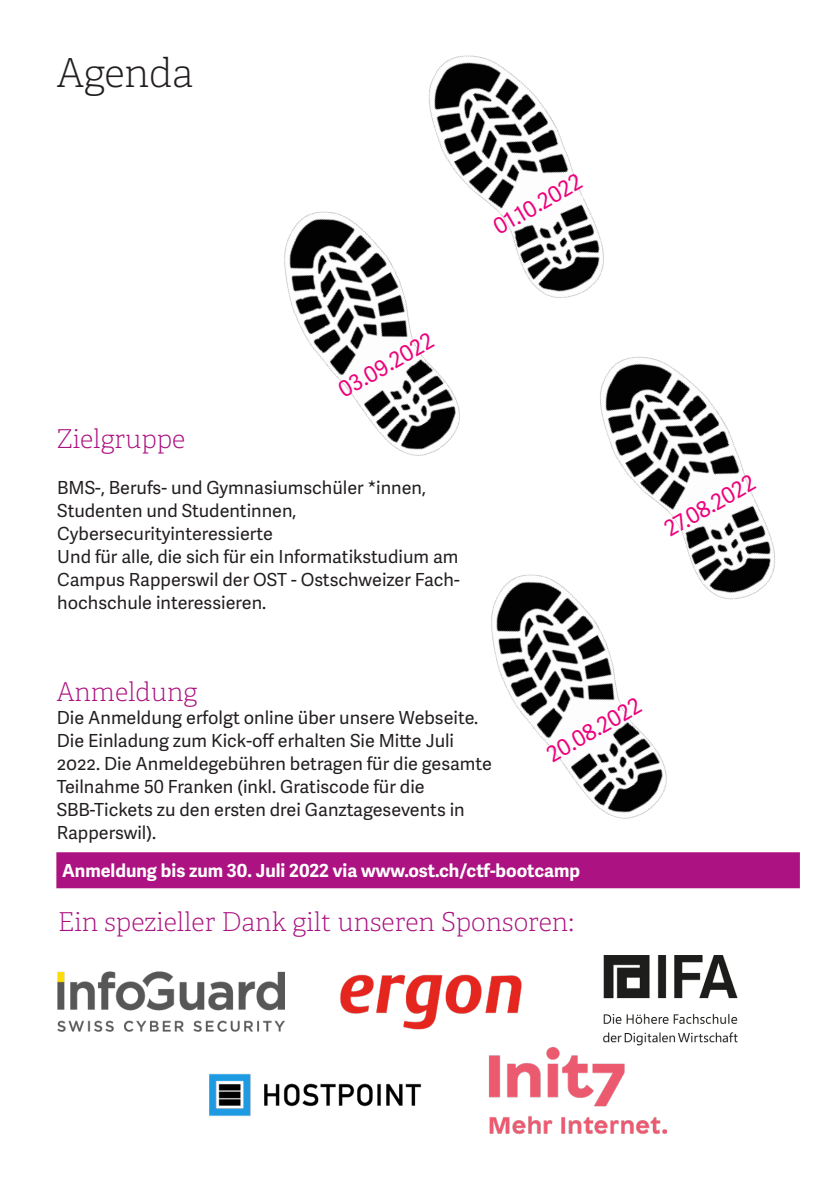
<style>
.page{position:relative;width:840px;height:1191px;background:#fff}
.page>*{position:absolute;margin:0;border:0;box-sizing:border-box;transform-origin:0 0}
.Unterzeile_Titel{font:100 40px "Adelle";letter-spacing:-.01em;color:#231f20}
.Zitat{font:100 26px "Adelle";color:#ac1281}
.t1{font:22px "Adelle Sans";color:#ed027c}
.Lauftext{font:18px/23px "Adelle Sans";color:#231f20;text-align:justify}
.t2{font:700 18px "Adelle Sans";color:#fff}
</style>
<div class="page">
<img style="left:284px;top:211px;width:176px;height:245px">
<img style="left:382px;top:55px;width:222px;height:279px">
<img style="left:491px;top:574px;width:176px;height:245px">
<img style="left:553px;top:314px;width:223px;height:321px">
<div style="left:56px;top:852px;width:743px;height:36px;background:#ac1281"></div>
<img style="left:209px;top:1073px;width:213px;height:43px">
<img style="left:57px;top:971px;width:227px;height:60px">
<img style="left:340px;top:974px;width:182px;height:56px">
<img style="left:489px;top:1047px;width:177px;height:88px">
<img style="left:602px;top:955px;width:136px;height:91px">
<p class="Unterzeile_Titel" style="left:57px;top:49px;width:138px">Agenda</p>
<p class="t1" style="left:488px;top:218px;width:99px;rotate:-30deg">01.10.2022</p>
<p class="Zitat" style="left:57px;top:423px;width:130px">Zielgruppe</p>
<p class="t1" style="left:333px;top:380px;width:107px;rotate:-30deg">03.09.2022</p>
<p class="Lauftext" style="left:57px;top:476px;width:370px">BMS-, Berufs- und Gymnasiumschüler *innen,</p>
<p class="Lauftext" style="left:57px;top:499px;width:240px">Studenten und Studentinnen,</p>
<p class="Lauftext" style="left:57px;top:522px;width:217px">Cybersecurityinteressierte</p>
<p class="Lauftext" style="left:57px;top:545px;width:404px">Und für alle, die sich für ein Informatikstudium am Campus Rapperswil der OST - Ostschweizer Fach&shy;hochschule interessieren.</p>
<p class="t1" style="left:659px;top:519px;width:102px;rotate:-30deg">27.08.2022</p>
<p class="Zitat" style="left:57px;top:676px;width:142px">Anmeldung</p>
<p class="Lauftext" style="left:57px;top:706px;width:436px;text-align:left">Die Anmeldung erfolgt online über unsere Webseite.<br>Die Einladung zum Kick-off erhalten Sie Mitte Juli 2022. Die Anmeldegebühren betragen für die gesamte Teilnahme 50 Franken (inkl. Gratiscode für die SBB-Tickets zu den ersten drei Ganztagesevents in Rapperswil).</p>
<p class="t1" style="left:542px;top:745px;width:106px;rotate:-30deg">20.08.2022</p>
<p class="t2" style="left:62px;top:859px;width:519px">Anmeldung bis zum 30. Juli 2022 via www.ost.ch/ctf-bootcamp</p>
<p class="Zitat" style="left:58px;top:906px;width:517px">Ein spezieller Dank gilt unseren Sponsoren:</p>
</div>
